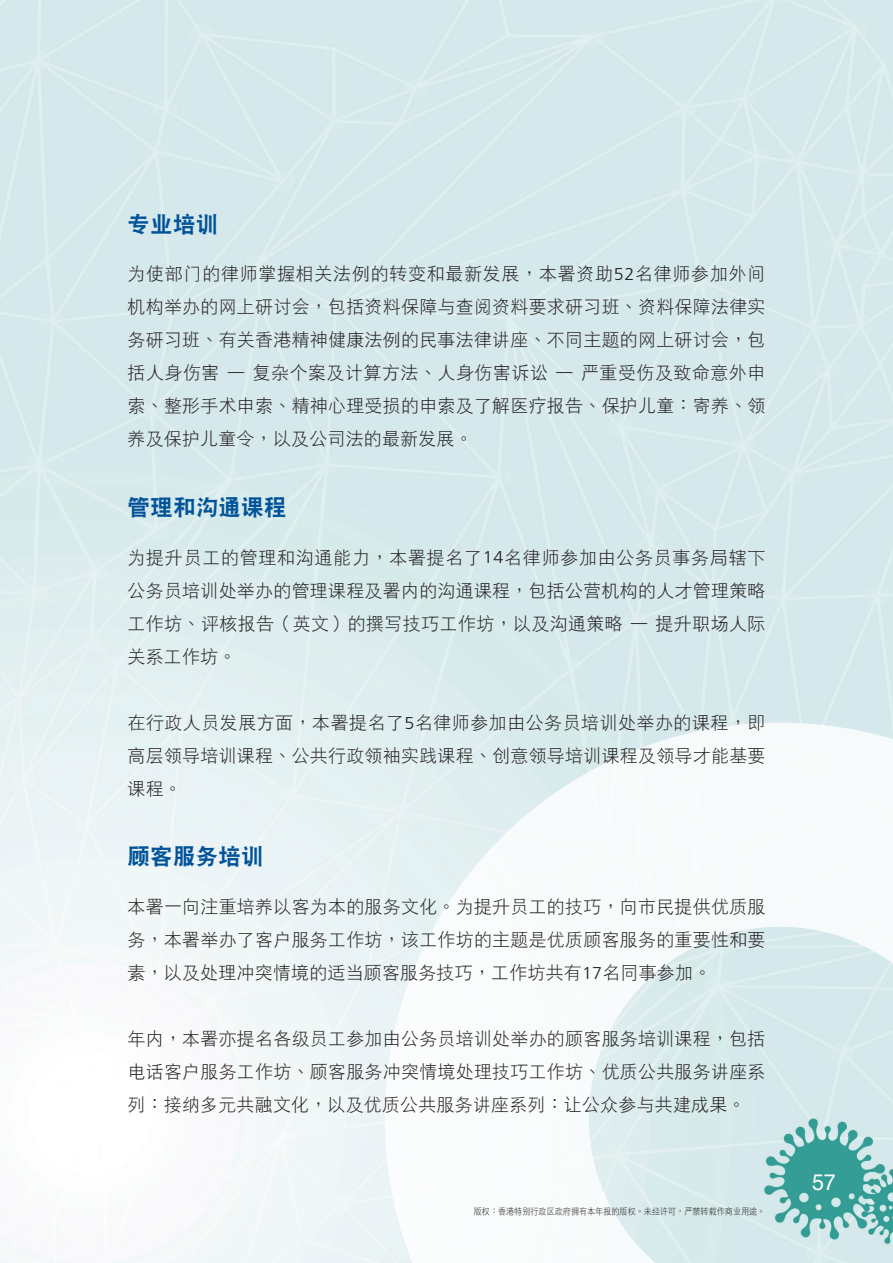
<style>
.page{position:relative;width:893px;height:1263px;background:#fff}
.page>*{position:absolute;margin:0;border:0;box-sizing:border-box;transform-origin:0 0}
.txt_bold{font:22.5px "DF Hei W9 GB5";letter-spacing:.01em;color:#015399}
.t1{font:22.5px "Helvetica";color:#fff;scale:.95 1}
.txt{font:18px/33px "DF Hei W3 GB5";letter-spacing:.015em;color:#231f20;text-align:justify}
.t2{font:9px "DF Hei W3 GB5";color:#231f20;scale:.9 1}
.s1{font-family:"Frutiger LT Std";font-weight:300;font-size:17.1px}
</style>
<div class="page">
<svg style="left:385px;top:723px;width:508px;height:540px;fill:#f6fafb"></svg>
<p class="txt_bold" style="left:128px;top:213px;width:92px">專業培訓</p>
<p class="txt" style="left:128px;top:257px;width:639px">為使部門的律師掌握相關法例的轉變和最新發展，本署資助<span class="s1">52</span>名律師參加外間機構舉辦的網上研討會，包括資料保障與查閱資料要求研習班、資料保障法律實務研習班、有關香港精神健康法例的民事法律講座、不同主題的網上研討會，包括人身傷害 — 複雜個案及計算方法、人身傷害訴訟 — 嚴重受傷及致命意外申索、整形手術申索、精神心理受損的申索及了解醫療報告、保護兒童：寄養、領養及保護兒童令，以及公司法的最新發展。</p>
<p class="txt_bold" style="left:128px;top:496px;width:160px">管理和溝通課程</p>
<p class="txt" style="left:128px;top:541px;width:639px">為提升員工的管理和溝通能力，本署提名了<span class="s1">14</span>名律師參加由公務員事務局轄下公務員培訓處舉辦的管理課程及署內的溝通課程，包括公營機構的人才管理策略工作坊、評核報告（英文）的撰寫技巧工作坊，以及溝通策略 — 提升職場人際關係工作坊。</p>
<p class="txt" style="left:128px;top:706px;width:639px">在行政人員發展方面，本署提名了<span class="s1">5</span>名律師參加由公務員培訓處舉辦的課程，即高層領導培訓課程、公共行政領袖實踐課程、創意領導培訓課程及領導才能基要課程。</p>
<p class="txt_bold" style="left:128px;top:845px;width:138px">顧客服務培訓</p>
<p class="txt" style="left:128px;top:890px;width:639px">本署一向注重培養以客為本的服務文化。為提升員工的技巧，向市民提供優質服務，本署舉辦了客戶服務工作坊，該工作坊的主題是優質顧客服務的重要性和要素，以及處理衝突情境的適當顧客服務技巧，工作坊共有<span class="s1">17</span>名同事參加。</p>
<p class="txt" style="left:128px;top:1022px;width:639px">年內，本署亦提名各級員工參加由公務員培訓處舉辦的顧客服務培訓課程，包括電話客戶服務工作坊、顧客服務衝突情境處理技巧工作坊、優質公共服務講座系列：接納多元共融文化，以及優質公共服務講座系列：讓公眾參與共建成果。</p>
<p class="t2" style="left:474px;top:1207px;width:325px">版權：香港特別行政區政府擁有本年報的版權。未經許可，嚴禁轉載作商業用途。</p>
<p class="t1" style="left:812px;top:1169px;width:27px">57</p>
</div>
